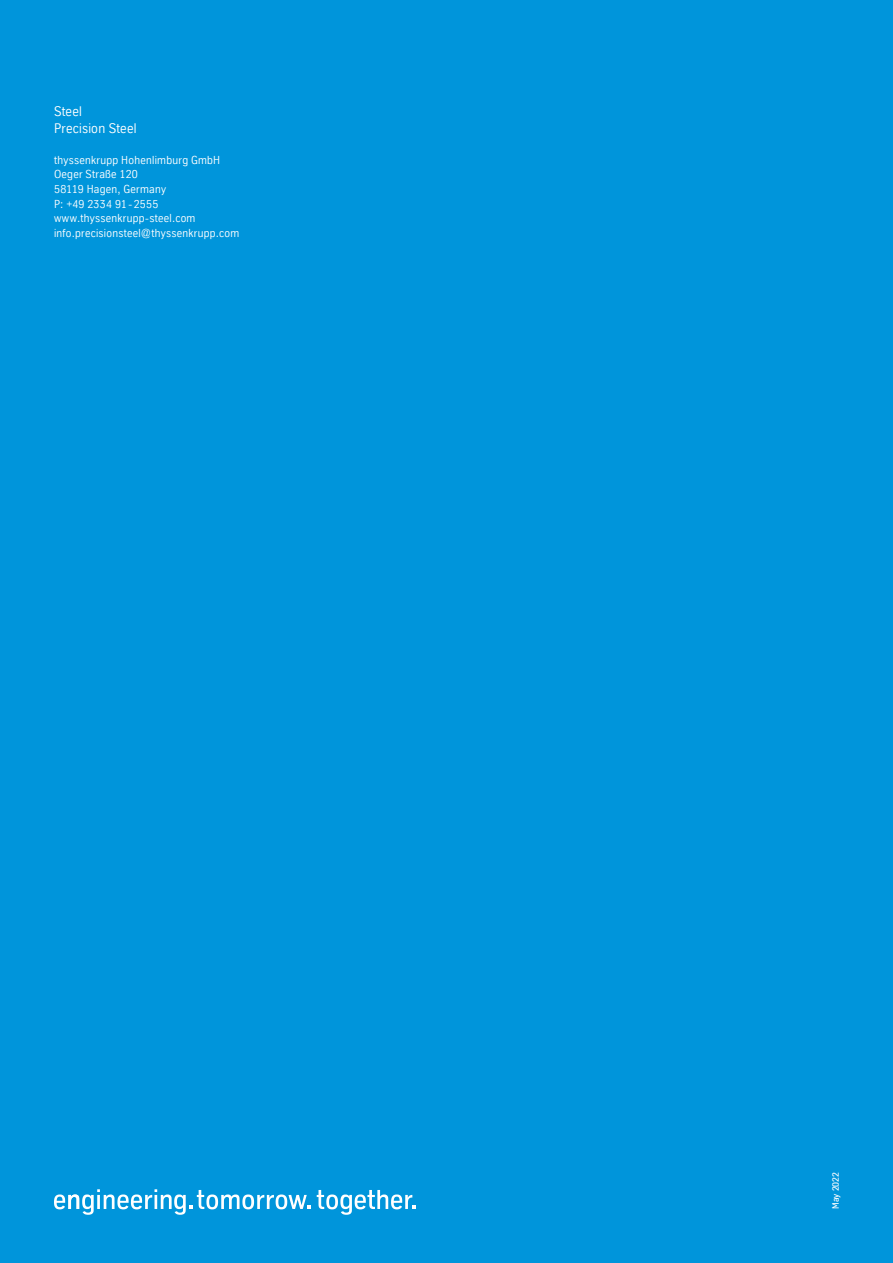
<style>
.page{position:relative;width:893px;height:1263px;background:#0095db}
.page>*{position:absolute;margin:0;border:0;box-sizing:border-box;transform-origin:0 0}
.t1{font:13.5px/16.5px "TK Type";letter-spacing:.02em;color:#fff}
.t2{font:11.25px/14.7px "TK Type";letter-spacing:.025em;color:#fff}
.t3{font:500 9px "TK Type";color:#fff}
</style>
<div class="page">
<svg style="left:317px;top:1190px;width:98px;height:25px"></svg>
<svg style="left:54px;top:1189px;width:256px;height:26px"></svg>
<p class="t1" style="left:54px;top:103px;width:84px">Steel<br>Precision Steel</p>
<p class="t2" style="left:54px;top:152px;width:187px">thyssenkrupp Hohenlimburg GmbH<br>Oeger Straße 120<br>58119 Hagen, Germany<br>P: +49 2334 91- 2555 www.thyssenkrupp-steel.com info.precisionsteel@thyssenkrupp.com</p>
<p class="t3" style="left:831px;top:1209px;width:39px;rotate:-90deg">May 2022</p>
</div>
